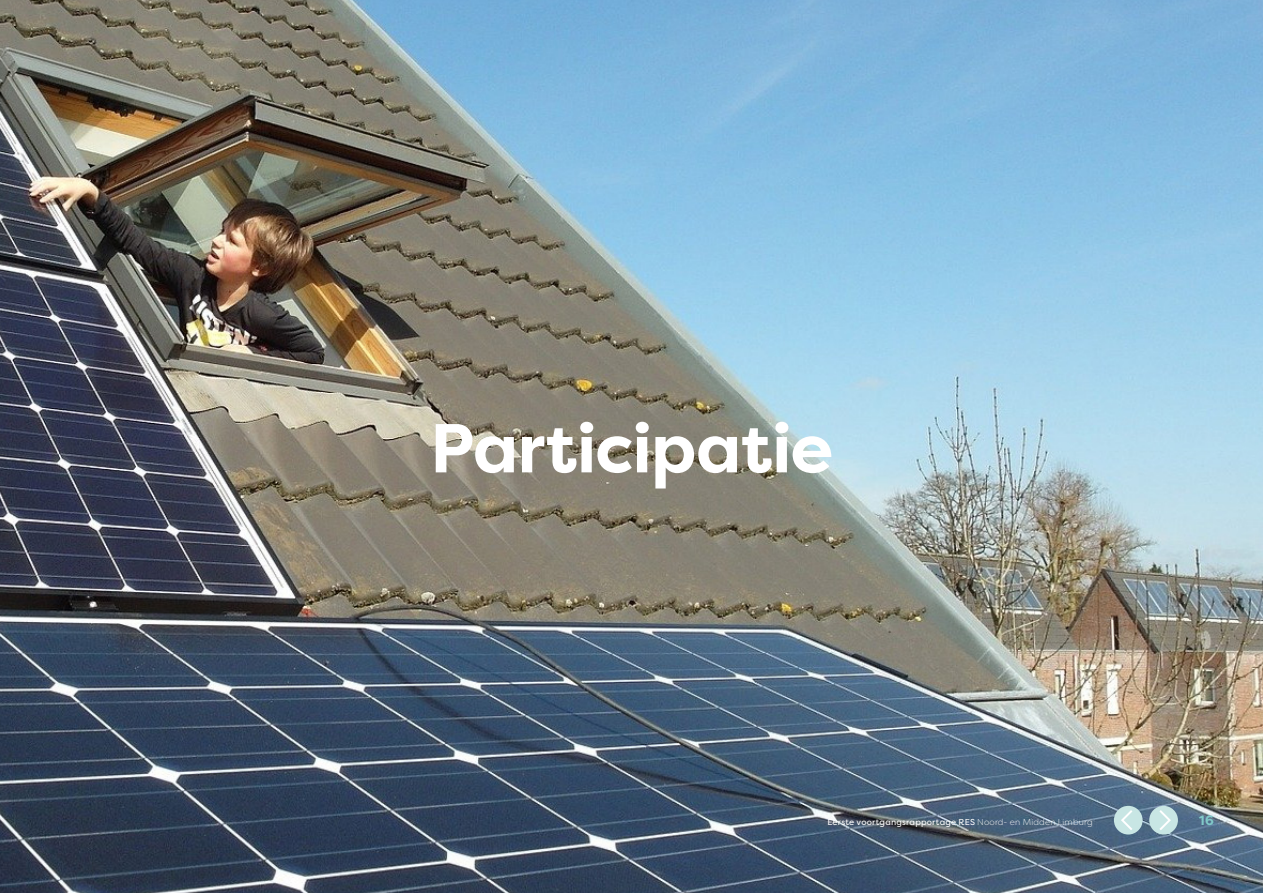
<style>
.page{position:relative;width:1263px;height:893px;background:#fff}
.page>*{position:absolute;margin:0;border:0;box-sizing:border-box;transform-origin:0 0}
.t1{font:700 69px "Filson Pro";letter-spacing:-.01em;color:#fff}
.t2{font:700 13.5px "Filson Pro";color:#82cac9}
.t3{font:8.7px "Filson Pro";letter-spacing:.025em;color:#fff}
.s1{font-weight:300}
</style>
<div class="page">
<img style="left:0;top:0;width:1263px;height:893px">
<div style="left:1114px;top:806px;width:28px;height:28px;background:#c8e6e4;border-radius:50%"></div>
<svg style="left:1121px;top:810px;width:11px;height:20px"></svg>
<div style="left:1149px;top:806px;width:29px;height:28px;background:#c8e6e4;border-radius:50%"></div>
<svg style="left:1159px;top:810px;width:12px;height:20px"></svg>
<h1 class="t1" style="left:430px;top:405px;width:404px">Participatie</h1>
<p class="t3" style="left:827px;top:816px;width:267px">Eerste voortgangsrapportage RES <span class="s1">Noord- en Midden Limburg</span></p>
<h2 class="t2" style="left:1199px;top:812px;width:16px">16</h2>
</div>
